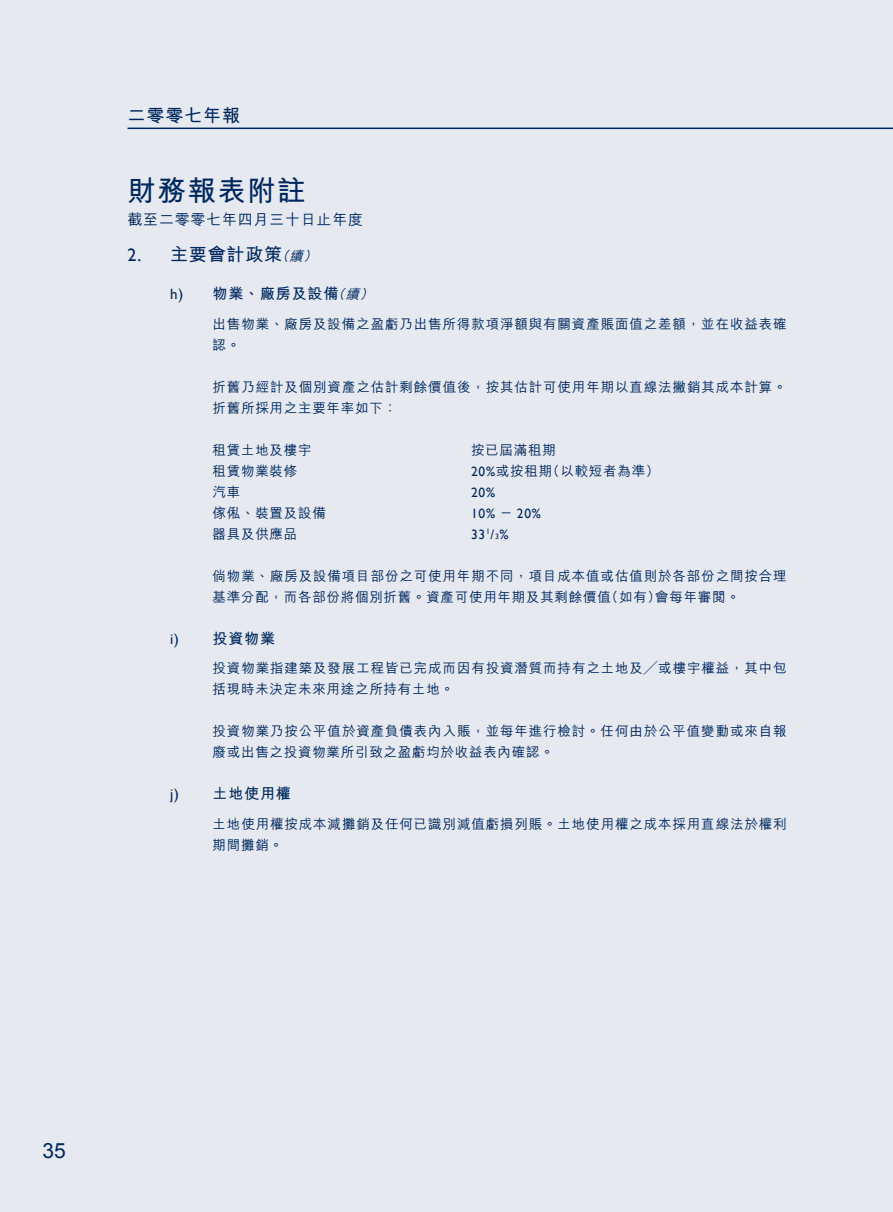
<style>
.page{position:relative;width:893px;height:1212px;background:#e6e9ef}
.page>*{position:absolute;margin:0;border:0;box-sizing:border-box;transform-origin:0 0}
.t1{font:700 28.5px "M Hei HK";letter-spacing:.05em;color:#00285e}
.t2{font:21px "Arial";color:#00285e}
.t3{font:700 18px "M Hei HK";letter-spacing:.05em;color:#00285e}
.t4{font:700 15px "M Hei HK";letter-spacing:.055em;color:#00285e}
.t5{font:500 15px "M Hei HK";letter-spacing:.05em;color:#00285e}
.t6{font:500 13.5px/21px "M Hei HK";letter-spacing:.065em;color:#00285e}
.t7{font:13.5px "Gill Sans";letter-spacing:.055em;color:#00285e}
.s1{font-family:"Gill Sans";font-weight:400}
.s2{font-weight:500;font-style:italic;font-size:13.5px}
.s3{font-family:"M Hei HK";font-weight:500}
.s4{font-size:7.8px}
</style>
<div class="page">
<hr style="left:128px;top:128px;width:765px;height:1px;background:#00285e">
<p class="t3" style="left:128px;top:103px;width:114px">二零零七年報</p>
<p class="t1" style="left:128px;top:170px;width:180px">財務報表附註</p>
<p class="t5" style="left:128px;top:209px;width:237px">截至二零零七年四月三十日止年度</p>
<p class="t3" style="left:128px;top:241px;width:195px"><span class="s1">2.</span> 主要會計政策<span class="s2">（續）</span></p>
<p class="t4" style="left:170px;top:283px;width:209px"><span class="s1">h)</span> 物業、廠房及設備<span class="s2">（續）</span></p>
<p class="t6" style="left:213px;top:312px;width:576px">出售物業、廠房及設備之盈虧乃出售所得款項淨額與有關資產賬面值之差額，並在收益表確認。</p>
<p class="t6" style="left:213px;top:375px;width:576px">折舊乃經計及個別資產之估計剩餘價值後，按其估計可使用年期以直線法撇銷其成本計算。折舊所採用之主要年率如下：</p>
<p class="t6" style="left:213px;top:438px;width:101px">租賃土地及樓宇</p>
<p class="t6" style="left:471px;top:438px;width:86px">按已屆滿租期</p>
<p class="t6" style="left:213px;top:459px;width:86px">租賃物業裝修</p>
<p class="t6" style="left:471px;top:459px;width:190px"><span class="s1">20%</span>或按租期（以較短者為準）</p>
<p class="t6" style="left:213px;top:480px;width:29px">汽車</p>
<p class="t7" style="left:471px;top:484px;width:26px">20%</p>
<p class="t6" style="left:213px;top:501px;width:115px">傢俬、裝置及設備</p>
<p class="t7" style="left:471px;top:505px;width:71px">10% <span class="s3">－</span> 20%</p>
<p class="t6" style="left:213px;top:522px;width:86px">器具及供應品</p>
<p class="t7" style="left:471px;top:526px;width:39px">33<sup>1</sup>/<span class="s4">3</span>%</p>
<p class="t6" style="left:213px;top:564px;width:576px">倘物業、廠房及設備項目部份之可使用年期不同，項目成本值或估值則於各部份之間按合理基準分配，而各部份將個別折舊。資產可使用年期及其剩餘價值（如有）會每年審閱。</p>
<p class="t4" style="left:170px;top:627px;width:107px"><span class="s1">i)</span> 投資物業</p>
<p class="t6" style="left:213px;top:657px;width:576px">投資物業指建築及發展工程皆已完成而因有投資潛質而持有之土地及╱或樓宇權益，其中包括現時未決定未來用途之所持有土地。</p>
<p class="t6" style="left:213px;top:720px;width:576px">投資物業乃按公平值於資產負債表內入賬，並每年進行檢討。任何由於公平值變動或來自報廢或出售之投資物業所引致之盈虧均於收益表內確認。</p>
<p class="t4" style="left:170px;top:783px;width:122px"><span class="s1">j)</span> 土地使用權</p>
<p class="t6" style="left:213px;top:812px;width:576px">土地使用權按成本減攤銷及任何已識別減值虧損列賬。土地使用權之成本採用直線法於權利期間攤銷。</p>
<p class="t2" style="left:43px;top:1136px;width:25px">35</p>
</div>
